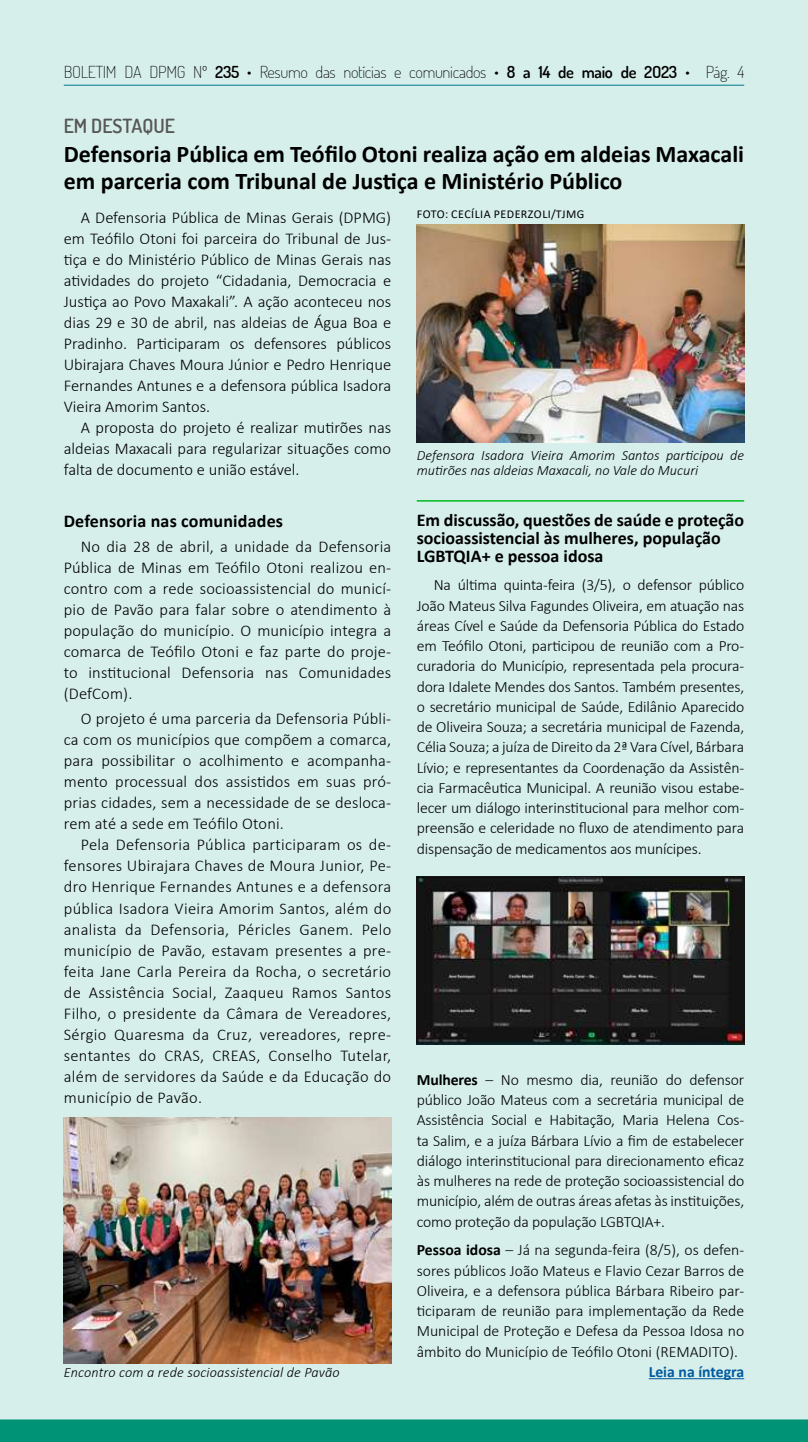
<style>
.page{position:relative;width:808px;height:1442px;background:#fff}
.page>*{position:absolute;margin:0;border:0;box-sizing:border-box;transform-origin:0 0}
.t1{font:700 24px/27px "Calibri";color:#000}
.t2{font:600 19.5px "Dosis";color:#575756}
.t3{font:700 18px/18px "Calibri";color:#000}
.t4{font:300 16.5px/21px "Calibri";letter-spacing:.01em;color:#000;text-align:justify}
.t5{font:200 16.5px "Dosis";letter-spacing:-.02em;color:#000}
.t6{font:600 16.5px "Dosis";letter-spacing:-.02em;color:#000}
.t7{font:300 15.75px/20.2px "Calibri";letter-spacing:-.01em;color:#000;text-align:justify}
.t8{font:700 15.75px "Calibri";color:#005a9f}
.t9{font:italic 300 14.25px/15px "Calibri";color:#000}
.t10{font:12px "Calibri";letter-spacing:.04em;color:#000}
.s1{font-weight:600}
.s2{font-weight:700}
</style>
<div class="page">
<div style="left:0;top:0;width:808px;height:1441px;background:#d6efeb"></div>
<div style="left:0;top:1419px;width:808px;height:22px;background:#009375"></div>
<hr style="left:64px;top:85px;width:680px;height:1px;background:#00768a">
<img style="left:417px;top:876px;width:327px;height:168px">
<img style="left:417px;top:224px;width:327px;height:219px">
<img style="left:64px;top:1117px;width:327px;height:246px">
<hr style="left:649px;top:1378px;width:95px;height:1px;background:#005a9f">
<hr style="left:417px;top:500px;width:327px;height:1px;background:#00bb1d">
<p class="t5" style="left:64px;top:61px;width:190px">BOLETIM DA DPMG Nº <span class="s1">235</span> •</p>
<p class="t5" style="left:260px;top:61px;width:241px">Resumo das notícias e comunicados •</p>
<p class="t6" style="left:507px;top:61px;width:172px">8 a 14 de maio de 2O23</p>
<p class="t5" style="left:685px;top:61px;width:61px">• Pág. 4</p>
<p class="t2" style="left:64px;top:113px;width:113px">EM DESTAQUE</p>
<h1 class="t1" style="left:64px;top:140px;width:682px">Defensoria Pública em Teófilo Otoni realiza ação em aldeias Maxacali em parceria com Tribunal de Justiça e Ministério Público</h1>
<p class="t4" style="left:64px;top:207px;width:329px;text-indent:17px">A Defensoria Pública de Minas Gerais (DPMG) em Teófilo Otoni foi parceira do Tribunal de Jus&shy;tiça e do Ministério Público de Minas Gerais nas atividades do projeto “Cidadania, Democracia e Justiça ao Povo Maxakali”. A ação aconteceu nos dias 29 e 30 de abril, nas aldeias de Água Boa e Pradinho. Participaram os defensores públicos Ubirajara Chaves Moura Júnior e Pedro Henrique Fernandes Antunes e a defensora pública Isadora Vieira Amorim Santos.</p>
<p class="t4" style="left:64px;top:417px;width:329px;text-indent:17px">A proposta do projeto é realizar mutirões nas aldeias Maxacali para regularizar situações como falta de documento e união estável.</p>
<p class="t3" style="left:64px;top:511px;width:221px">Defensoria nas comunidades</p>
<p class="t4" style="left:64px;top:536px;width:329px;text-indent:17px">No dia 28 de abril, a unidade da Defensoria Pública de Minas em Teófilo Otoni realizou en&shy;contro com a rede socioassistencial do municí&shy;pio de Pavão para falar sobre o atendimento à população do município. O município integra a comarca de Teófilo Otoni e faz parte do proje&shy;to institucional Defensoria nas Comunidades (DefCom).</p>
<p class="t4" style="left:64px;top:708px;width:329px;text-indent:17px">O projeto é uma parceria da Defensoria Públi&shy;ca com os municípios que compõem a comarca, para possibilitar o acolhimento e acompanha&shy;mento processual dos assistidos em suas pró&shy;prias cidades, sem a necessidade de se desloca&shy;rem até a sede em Teófilo Otoni.</p>
<p class="t4" style="left:64px;top:834px;width:329px;text-indent:17px">Pela Defensoria Pública participaram os de&shy;fensores Ubirajara Chaves de Moura Junior, Pe&shy;dro Henrique Fernandes Antunes e a defensora pública Isadora Vieira Amorim Santos, além do analista da Defensoria, Péricles Ganem. Pelo município de Pavão, estavam presentes a pre&shy;feita Jane Carla Pereira da Rocha, o secretário de Assistência Social, Zaaqueu Ramos Santos Filho, o presidente da Câmara de Vereadores, Sérgio Quaresma da Cruz, vereadores, repre&shy;sentantes do CRAS, CREAS, Conselho Tutelar, além de servidores da Saúde e da Educação do município de Pavão.</p>
<p class="t9" style="left:64px;top:1364px;width:277px">Encontro com a rede socioassistencial de Pavão</p>
<p class="t10" style="left:417px;top:206px;width:169px">FOTO: CECÍLIA PEDERZOLI/TJMG</p>
<p class="t9" style="left:417px;top:448px;width:329px">Defensora Isadora Vieira Amorim Santos participou de mutirões nas aldeias Maxacali, no Vale do Mucuri</p>
<p class="t3" style="left:417px;top:511px;width:329px">Em discussão, questões de saúde e proteção socioassistencial às mulheres, população<br>LGBTQIA+ e pessoa idosa</p>
<p class="t7" style="left:417px;top:575px;width:329px;text-indent:17px">Na última quinta-feira (3/5), o defensor público João Mateus Silva Fagundes Oliveira, em atuação nas áreas Cível e Saúde da Defensoria Pública do Estado em Teófilo Otoni, participou de reunião com a Pro&shy;curadoria do Município, representada pela procura&shy;dora Idalete Mendes dos Santos. Também presentes, o secretário municipal de Saúde, Edilânio Aparecido de Oliveira Souza; a secretária municipal de Fazenda, Célia Souza; a juíza de Direito da 2ª Vara Cível, Bárbara Lívio; e representantes da Coordenação da Assistên&shy;cia Farmacêutica Municipal. A reunião visou estabe&shy;lecer um diálogo interinstitucional para melhor com&shy;preensão e celeridade no fluxo de atendimento para dispensação de medicamentos aos munícipes.</p>
<p class="t7" style="left:417px;top:1069px;width:329px"><span class="s2">Mulheres</span> – No mesmo dia, reunião do defensor público João Mateus com a secretária municipal de Assistência Social e Habitação, Maria Helena Cos&shy;ta Salim, e a juíza Bárbara Lívio a fim de estabelecer diálogo interinstitucional para direcionamento eficaz às mulheres na rede de proteção socioassistencial do município, além de outras áreas afetas às instituições, como proteção da população LGBTQIA+.</p>
<p class="t7" style="left:417px;top:1239px;width:329px"><span class="s2">Pessoa idosa</span> – Já na segunda-feira (8/5), os defen&shy;sores públicos João Mateus e Flavio Cezar Barros de Oliveira, e a defensora pública Bárbara Ribeiro par&shy;ticiparam de reunião para implementação da Rede Municipal de Proteção e Defesa da Pessoa Idosa no âmbito do Município de Teófilo Otoni (REMADITO).</p>
<p class="t8" style="left:649px;top:1360px;width:97px">Leia na íntegra</p>
</div>
